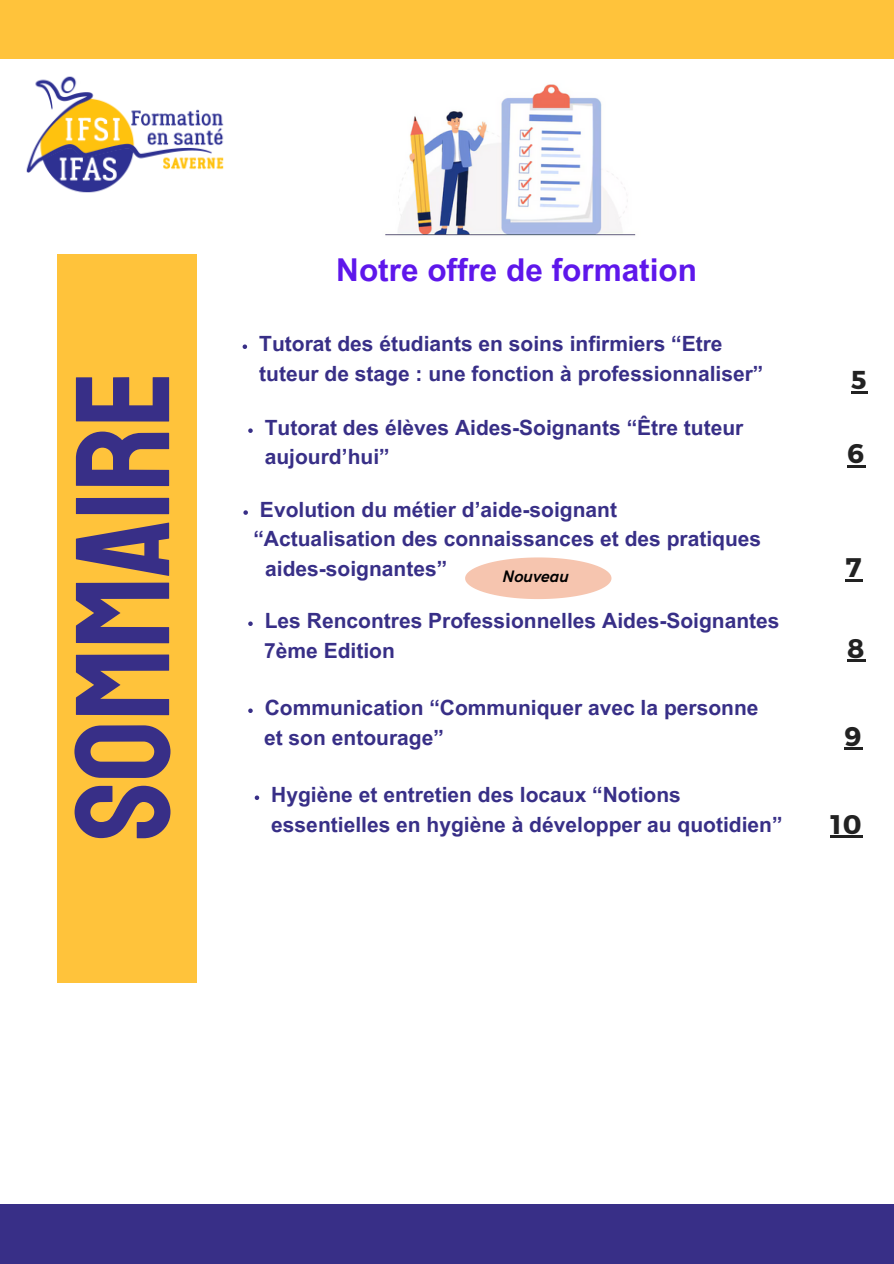
<style>
.page{position:relative;width:894px;height:1264px;background:#fff}
.page>*{position:absolute;margin:0;border:0;box-sizing:border-box;transform-origin:0 0}
.t1{font:133.8px "Staatliches";color:#382f87}
.t2{font:700 31.5px "Arial MT Pro";color:#5e17eb}
.t3{font:700 26.85px "Montserrat";color:#222}
.t4{font:700 25.8px "Montserrat";color:#222}
.t5{font:700 21px/29.2px "Arial MT Pro";color:#382f87}
.t6{font:italic 700 16.65px "HK Grotesk";color:#000}
</style>
<div class="page">
<div style="left:57px;top:254px;width:139px;height:728px;background:#ffc33b"></div>
<div style="left:0;top:0;width:893px;height:59px;background:#ffc33b"></div>
<div style="left:0;top:1203px;width:893px;height:60px;background:#382f87"></div>
<img style="left:26px;top:76px;width:198px;height:117px">
<img style="left:385px;top:84px;width:251px;height:152px">
<svg style="left:465px;top:557px;width:146px;height:42px"></svg>
<svg style="left:248px;top:428px;width:5px;height:5px"></svg>
<svg style="left:851px;top:391px;width:16px;height:2px"></svg>
<svg style="left:242px;top:344px;width:5px;height:5px"></svg>
<svg style="left:847px;top:465px;width:18px;height:2px"></svg>
<svg style="left:248px;top:708px;width:5px;height:5px"></svg>
<svg style="left:845px;top:579px;width:17px;height:2px"></svg>
<svg style="left:255px;top:795px;width:4px;height:5px"></svg>
<svg style="left:847px;top:660px;width:18px;height:2px"></svg>
<svg style="left:243px;top:510px;width:5px;height:5px"></svg>
<svg style="left:248px;top:621px;width:5px;height:5px"></svg>
<hr style="left:844px;top:747px;width:18px;height:3px;background:#222">
<hr style="left:830px;top:835px;width:32px;height:3px;background:#222">
<h1 class="t1" style="left:42px;top:840px;width:471px;rotate:-90deg">sommaire</h1>
<p class="t2" style="left:336px;top:258px;width:362px">Notre offre de formation</p>
<p class="t5" style="left:259px;top:332px;width:505px">Tutorat des étudiants en soins infirmiers “Etre tuteur de stage : une fonction à professionnaliser”</p>
<h2 class="t5" style="left:265px;top:416px;width:480px">Tutorat des élèves Aides-Soignants “Être tuteur aujourd’hui”</h2>
<p class="t5" style="left:260px;top:497px;width:358px">Evolution du métier d’aide-soignant</p>
<h3 class="t5" style="left:265px;top:527px;width:497px;text-indent:-12px">“Actualisation des connaissances et des pratiques aides-soignantes”</h3>
<p class="t5" style="left:265px;top:609px;width:516px">Les Rencontres Professionnelles Aides-Soignantes</p>
<p class="t5" style="left:264px;top:638px;width:132px">7ème Edition</p>
<p class="t6" style="left:502px;top:566px;width:68px">Nouveau</p>
<p class="t5" style="left:265px;top:696px;width:495px">Communication “Communiquer avec la personne</p>
<p class="t5" style="left:264px;top:725px;width:181px">et son entourage”</p>
<p class="t5" style="left:271px;top:782px;width:512px">Hygiène et entretien des locaux “Notions essentielles en hygiène à développer au quotidien”</p>
<p class="t4" style="left:850px;top:363px;width:17px">5</p>
<p class="t3" style="left:847px;top:436px;width:18px">6</p>
<h3 class="t3" style="left:845px;top:550px;width:17px">7</h3>
<p class="t3" style="left:846px;top:630px;width:19px">8</p>
<h3 class="t3" style="left:844px;top:718px;width:18px">9</h3>
<p class="t3" style="left:830px;top:806px;width:33px">10</p>
</div>
